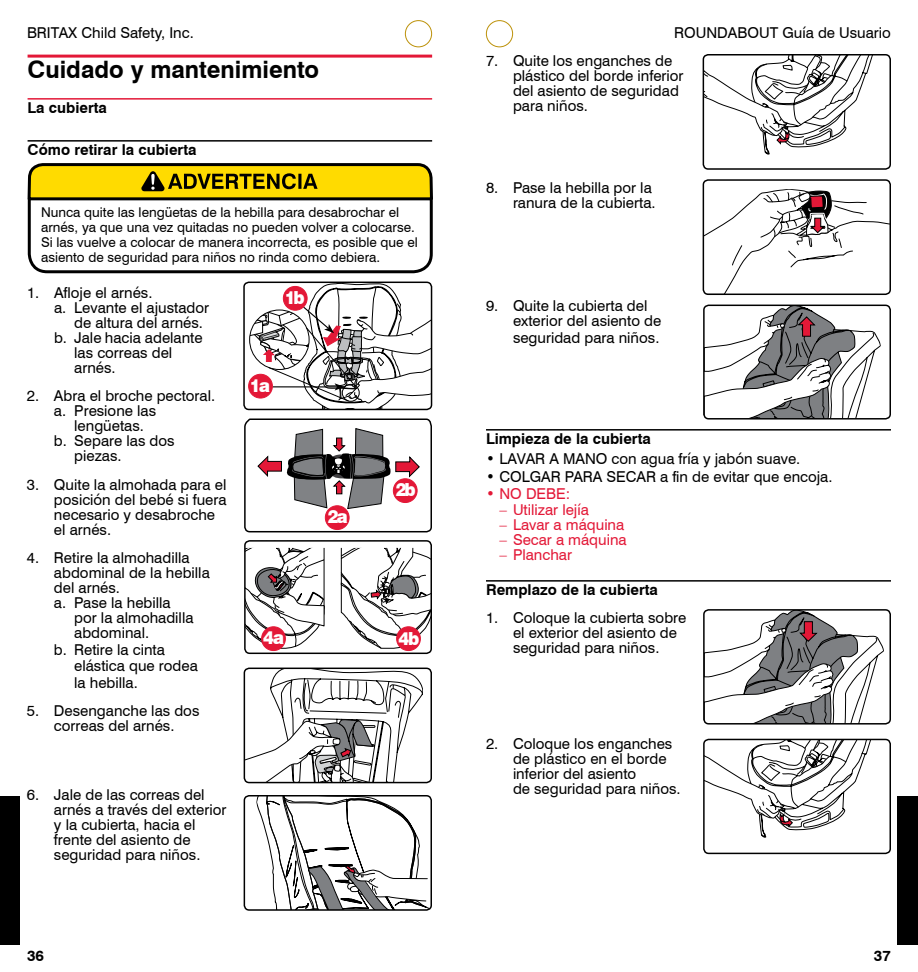
<style>
.page{position:relative;width:918px;height:972px;background:#fff}
.page>*{position:absolute;margin:0;border:0;box-sizing:border-box;transform-origin:0 0}
.t1{font:700 24px "Swiss 721 BT";color:#000}
.t2{font:900 18px "Swiss 721 BT";letter-spacing:-.12em;color:#fff;scale:.92 1}
.t3{font:15px/15px "Swiss 721 BT";color:#000}
.t4{font:700 15px "Swiss 721 BT";color:#000}
.t5{font:15px "Swiss 721 BT";color:#e31837}
.t6{font:13.5px/15px "Swiss 721 BT";color:#000}
</style>
<div class="page">
<div style="left:486px;top:20px;width:27px;height:27px;border:1px solid #bc9109;border-radius:50%"></div>
<div style="left:0;top:796px;width:20px;height:149px;background:#000"></div>
<div style="left:897px;top:796px;width:21px;height:149px;background:#000"></div>
<div style="left:28px;top:182px;width:405px;height:91px;border:3px solid #000;border-radius:18px"></div>
<svg style="left:244px;top:418px;width:188px;height:115px"></svg>
<svg style="left:27px;top:20px;width:406px;height:182px"></svg>
<svg style="left:247px;top:547px;width:182px;height:104px"></svg>
<div style="left:244px;top:540px;width:188px;height:114px;border:2px solid #000;border-radius:5px"></div>
<svg style="left:244px;top:668px;width:179px;height:115px"></svg>
<div style="left:244px;top:668px;width:188px;height:115px;border:2px solid #000;border-radius:5px"></div>
<svg style="left:256px;top:798px;width:173px;height:110px"></svg>
<div style="left:244px;top:795px;width:188px;height:116px;border:2px solid #000;border-radius:5px"></div>
<div style="left:393px;top:479px;width:24px;height:24px;background:#e31837;border-radius:50%"></div>
<div style="left:393px;top:479px;width:24px;height:24px;border:1px solid #e31837;border-radius:50%"></div>
<div style="left:325px;top:506px;width:24px;height:24px;background:#e31837;border-radius:50%"></div>
<div style="left:325px;top:506px;width:24px;height:24px;border:1px solid #e31837;border-radius:50%"></div>
<div style="left:262px;top:627px;width:23px;height:24px;background:#e31837;border-radius:50%"></div>
<div style="left:261px;top:627px;width:25px;height:24px;border:1px solid #e31837;border-radius:50%"></div>
<div style="left:397px;top:627px;width:23px;height:24px;background:#e31837;border-radius:50%"></div>
<div style="left:396px;top:627px;width:25px;height:24px;border:1px solid #e31837;border-radius:50%"></div>
<hr style="left:486px;top:429px;width:405px;height:2px;background:#000">
<hr style="left:486px;top:580px;width:405px;height:2px;background:#000">
<svg style="left:703px;top:56px;width:170px;height:99px"></svg>
<div style="left:703px;top:54px;width:188px;height:116px;border:2px solid #000;border-radius:5px"></div>
<svg style="left:703px;top:189px;width:185px;height:105px"></svg>
<div style="left:703px;top:179px;width:188px;height:116px;border:2px solid #000;border-radius:5px"></div>
<svg style="left:705px;top:305px;width:176px;height:112px"></svg>
<div style="left:703px;top:305px;width:188px;height:115px;border:2px solid #000;border-radius:5px"></div>
<svg style="left:706px;top:612px;width:178px;height:110px"></svg>
<div style="left:703px;top:609px;width:188px;height:116px;border:2px solid #000;border-radius:5px"></div>
<svg style="left:705px;top:739px;width:166px;height:99px"></svg>
<div style="left:703px;top:739px;width:188px;height:115px;border:2px solid #000;border-radius:5px"></div>
<svg style="left:29px;top:165px;width:402px;height:34px;background:#ceb101"></svg>
<div style="left:243px;top:282px;width:189px;height:128px;border:2px solid #000;border-radius:5px"></div>
<svg style="left:250px;top:283px;width:182px;height:127px"></svg>
<div style="left:283px;top:286px;width:24px;height:24px;background:#e31837;border-radius:50%"></div>
<div style="left:283px;top:286px;width:24px;height:24px;border:1px solid #e31837;border-radius:50%"></div>
<div style="left:249px;top:374px;width:23px;height:24px;background:#e31837;border-radius:50%"></div>
<div style="left:248px;top:374px;width:25px;height:24px;border:1px solid #e31837;border-radius:50%"></div>
<p class="t3" style="left:27px;top:25px;width:168px">BRITAX Child Safety, Inc.</p>
<p class="t3" style="left:674px;top:25px;width:218px">ROUNDABOUT Guía de Usuario</p>
<h1 class="t1" style="left:28px;top:55px;width:293px">Cuidado y mantenimiento</h1>
<p class="t4" style="left:28px;top:99px;width:81px">La cubierta</p>
<p class="t4" style="left:28px;top:141px;width:171px">Cómo retirar la cubierta</p>
<p class="t3" style="left:513px;top:53px;width:172px;text-indent:-27px">7. Quite los enganches de plástico del borde inferior del asiento de seguridad para niños.</p>
<p class="t6" style="left:41px;top:204px;width:378px">Nunca quite las lengüetas de la hebilla para desabrochar el arnés, ya que una vez quitadas no pueden volver a colocarse.<br>Si las vuelve a colocar de manera incorrecta, es posible que el asiento de seguridad para niños no rinda como debiera.</p>
<p class="t3" style="left:27px;top:285px;width:127px">1. Afloje el arnés.</p>
<p class="t3" style="left:54px;top:300px;width:157px">a. Levante el ajustador</p>
<p class="t3" style="left:74px;top:315px;width:130px">de altura del arnés.</p>
<p class="t3" style="left:54px;top:330px;width:150px">b. Jale hacia adelante</p>
<p class="t3" style="left:74px;top:345px;width:100px">las correas del</p>
<p class="t3" style="left:74px;top:360px;width:43px">arnés.</p>
<p class="t3" style="left:27px;top:389px;width:190px">2. Abra el broche pectoral.</p>
<p class="t3" style="left:54px;top:404px;width:104px">a. Presione las</p>
<p class="t3" style="left:74px;top:419px;width:71px">lengüetas.</p>
<p class="t3" style="left:54px;top:434px;width:122px">b. Separe las dos</p>
<p class="t3" style="left:74px;top:449px;width:49px">piezas.</p>
<p class="t3" style="left:54px;top:477px;width:174px;text-indent:-27px">3. Quite la almohada para el posición del bebé si fuera necesario y desabroche el arnés.</p>
<p class="t3" style="left:54px;top:551px;width:157px;text-indent:-27px">4. Retire la almohadilla abdominal de la hebilla del arnés.<br>a. Pase la hebilla</p>
<p class="t3" style="left:74px;top:611px;width:121px">por la almohadilla abdominal.</p>
<p class="t3" style="left:74px;top:641px;width:125px;line-height:16.5px;text-indent:-20px">b. Retire la cinta elástica que rodea la hebilla.</p>
<p class="t3" style="left:27px;top:704px;width:174px;text-align:center">5. Desenganche las dos correas del arnés.</p>
<p class="t2" style="left:285px;top:287px;width:23px">1b</p>
<p class="t2" style="left:250px;top:375px;width:24px">1a</p>
<p class="t2" style="left:396px;top:479px;width:23px">2b</p>
<p class="t2" style="left:328px;top:506px;width:24px">2a</p>
<p class="t2" style="left:263px;top:627px;width:24px">4a</p>
<p class="t2" style="left:399px;top:627px;width:24px">4b</p>
<p class="t3" style="left:54px;top:788px;width:174px;text-indent:-27px">6. Jale de las correas del arnés a través del exterior y la cubierta, hacia el frente del asiento de seguridad para niños.</p>
<p class="t3" style="left:486px;top:181px;width:171px;text-align:right">8. Pase la hebilla por la ranura de la cubierta.</p>
<p class="t3" style="left:513px;top:298px;width:150px;text-indent:-27px">9. Quite la cubierta del exterior del asiento de</p>
<p class="t3" style="left:513px;top:330px;width:148px">seguridad para niños.</p>
<p class="t4" style="left:486px;top:430px;width:166px">Limpieza de la cubierta</p>
<p class="t3" style="left:486px;top:452px;width:316px">• LAVAR A MANO con agua fría y jabón suave.</p>
<p class="t3" style="left:486px;top:469px;width:348px">• COLGAR PARA SECAR a fin de evitar que encoja.</p>
<p class="t5" style="left:486px;top:484px;width:86px">• NO DEBE:</p>
<p class="t5" style="left:500px;top:500px;width:91px">– Utilizar lejía</p>
<p class="t5" style="left:500px;top:515px;width:126px">– Lavar a máquina</p>
<p class="t5" style="left:500px;top:530px;width:129px">– Secar a máquina</p>
<p class="t5" style="left:500px;top:545px;width:74px">– Planchar</p>
<p class="t4" style="left:486px;top:581px;width:173px">Remplazo de la cubierta</p>
<p class="t3" style="left:513px;top:610px;width:175px;text-indent:-27px">1. Coloque la cubierta sobre el exterior del asiento de seguridad para niños.</p>
<p class="t3" style="left:513px;top:736px;width:169px;text-indent:-27px">2. Coloque los enganches de plástico en el borde inferior del asiento<br>de seguridad para niños.</p>
<p class="t4" style="left:27px;top:947px;width:19px">36</p>
<p class="t4" style="left:874px;top:947px;width:19px">37</p>
</div>
